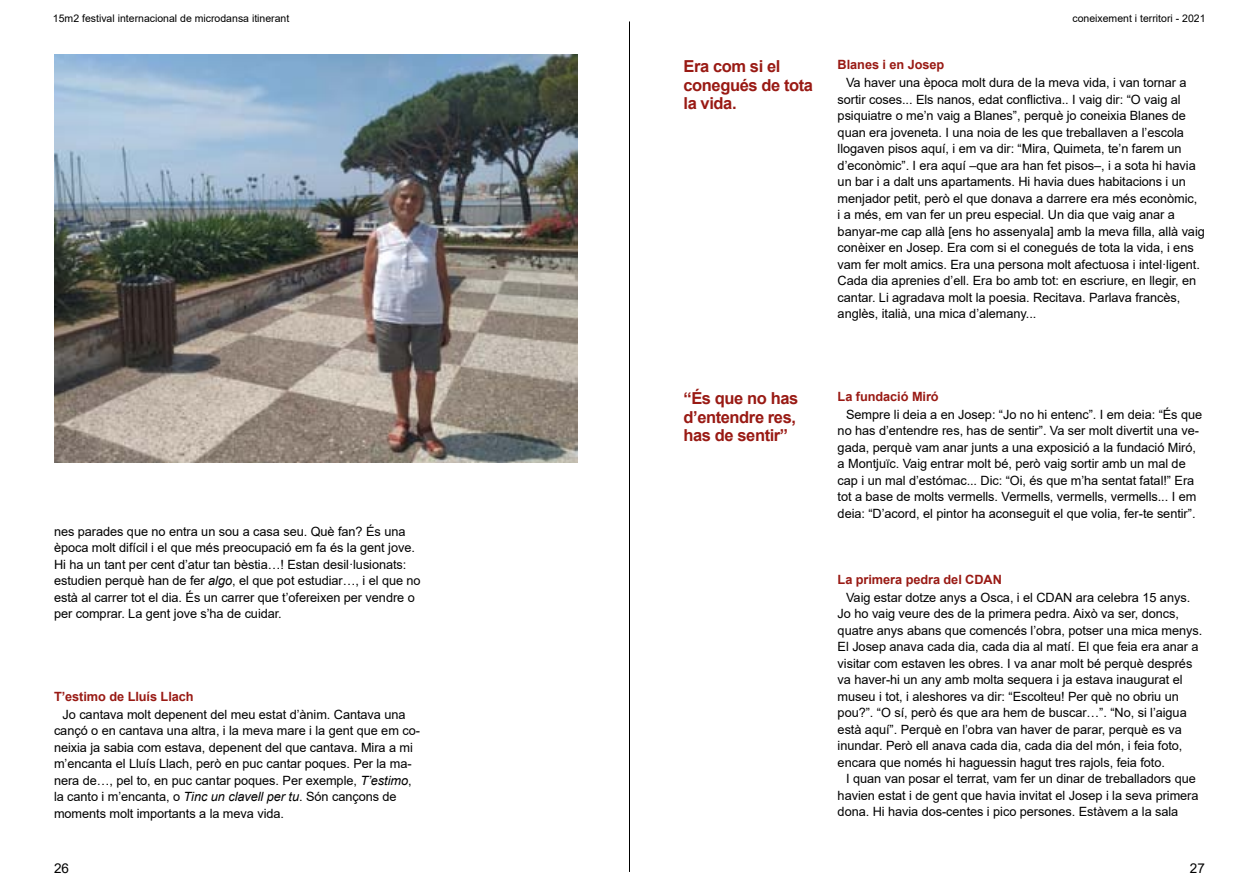
<style>
.page{position:relative;width:1259px;height:893px;background:#fff}
.page>*{position:absolute;margin:0;border:0;box-sizing:border-box;transform-origin:0 0}
.t1{font:700 16.5px/18.8px "Arial";letter-spacing:-.025em;color:#991a14}
.t2{font:13.5px "Arial";color:#000}
.t3{font:12.75px/16.5px "Arial";letter-spacing:-.005em;color:#000}
.t4{font:700 12.75px "Arial";letter-spacing:-.005em;color:#991a14}
.t5{font:10.5px "Arial";color:#000}
.s1{font-style:italic}
</style>
<div class="page">
<hr style="left:629px;top:21px;width:1px;height:851px;background:#000">
<img style="left:54px;top:54px;width:523px;height:409px">
<p class="t5" style="left:53px;top:11px;width:238px">15m2 festival internacional de microdansa itinerant</p>
<p class="t5" style="left:1072px;top:11px;width:135px">coneixement i territori - 2021</p>
<p class="t3" style="left:54px;top:523px;width:368px">nes parades que no entra un sou a casa seu. Què fan? És una època molt difícil i el que més preocupació em fa és la gent jove.<br>Hi ha un tant per cent d’atur tan bèstia…! Estan desil·lusionats: estudien perquè han de fer <span class="s1">algo</span>, el que pot estudiar…, i el que no està al carrer tot el dia. És un carrer que t’ofereixen per vendre o per comprar. La gent jove s’ha de cuidar.</p>
<p class="t4" style="left:54px;top:687px;width:141px">T’estimo de Lluís Llach</p>
<p class="t3" style="left:54px;top:706px;width:367px;text-indent:9px">Jo cantava molt depenent del meu estat d’ànim. Cantava una cançó o en cantava una altra, i la meva mare i la gent que em co&shy;neixia ja sabia com estava, depenent del que cantava. Mira a mi m’encanta el Lluís Llach, però en puc cantar poques. Per la ma&shy;nera de…, pel to, en puc cantar poques. Per exemple, <span class="s1">T’estimo</span>, la canto i m’encanta, o <span class="s1">Tinc un clavell per tu</span>. Són cançons de moments molt importants a la meva vida.</p>
<p class="t1" style="left:683px;top:57px;width:98px">Era com si el</p>
<p class="t1" style="left:683px;top:76px;width:131px">conegués de tota la vida.</p>
<p class="t4" style="left:837px;top:56px;width:108px">Blanes i en Josep</p>
<p class="t3" style="left:837px;top:74px;width:369px;text-indent:9px">Va haver una època molt dura de la meva vida, i van tornar a sortir coses... Els nanos, edat conflictiva.. I vaig dir: “O vaig al psiquiatre o me’n vaig a Blanes”, perquè jo coneixia Blanes de quan era joveneta. I una noia de les que treballaven a l’escola llogaven pisos aquí, i em va dir: “Mira, Quimeta, te’n farem un d’econòmic”. I era aquí –que ara han fet pisos–, i a sota hi havia un bar i a dalt uns apartaments. Hi havia dues habitacions i un menjador petit, però el que donava a darrere era més econòmic,<br>i a més, em van fer un preu especial. Un dia que vaig anar a banyar-me cap allà [ens ho assenyala] amb la meva filla, allà vaig conèixer en Josep. Era com si el conegués de tota la vida, i ens vam fer molt amics. Era una persona molt afectuosa i intel·ligent.<br>Cada dia aprenies d’ell. Era bo amb tot: en escriure, en llegir, en cantar. Li agradava molt la poesia. Recitava. Parlava francès, anglès, italià, una mica d’alemany...</p>
<p class="t1" style="left:683px;top:389px;width:116px">“És que no has d’entendre res, has de sentir”</p>
<p class="t4" style="left:837px;top:387px;width:103px">La fundació Miró</p>
<p class="t3" style="left:837px;top:406px;width:366px;text-indent:9px">Sempre li deia a en Josep: “Jo no hi entenc”. I em deia: “És que no has d’entendre res, has de sentir”. Va ser molt divertit una ve&shy;gada, perquè vam anar junts a una exposició a la fundació Miró, a Montjuïc. Vaig entrar molt bé, però vaig sortir amb un mal de cap i un mal d’estómac... Dic: “Oi, és que m’ha sentat fatal!” Era tot a base de molts vermells. Vermells, vermells, vermells... I em deia: “D’acord, el pintor ha aconseguit el que volia, fer-te sentir”.</p>
<p class="t4" style="left:837px;top:570px;width:166px">La primera pedra del CDAN</p>
<p class="t3" style="left:837px;top:589px;width:366px;text-indent:9px">Vaig estar dotze anys a Osca, i el CDAN ara celebra 15 anys.<br>Jo ho vaig veure des de la primera pedra. Això va ser, doncs, quatre anys abans que comencés l’obra, potser una mica menys.<br>El Josep anava cada dia, cada dia al matí. El que feia era anar a visitar com estaven les obres. I va anar molt bé perquè després va haver-hi un any amb molta sequera i ja estava inaugurat el museu i tot, i aleshores va dir: “Escolteu! Per què no obriu un pou?”. “O sí, però és que ara hem de buscar…”. “No, si l’aigua està aquí”. Perquè en l’obra van haver de parar, perquè es va inundar. Però ell anava cada dia, cada dia del món, i feia foto, encara que només hi haguessin hagut tres rajols, feia foto.</p>
<p class="t3" style="left:837px;top:770px;width:362px;text-indent:9px">I quan van posar el terrat, vam fer un dinar de treballadors que havien estat i de gent que havia invitat el Josep i la seva primera dona. Hi havia dos-centes i pico persones. Estàvem a la sala</p>
<p class="t2" style="left:54px;top:858px;width:17px">26</p>
<p class="t2" style="left:1190px;top:858px;width:17px">27</p>
</div>
